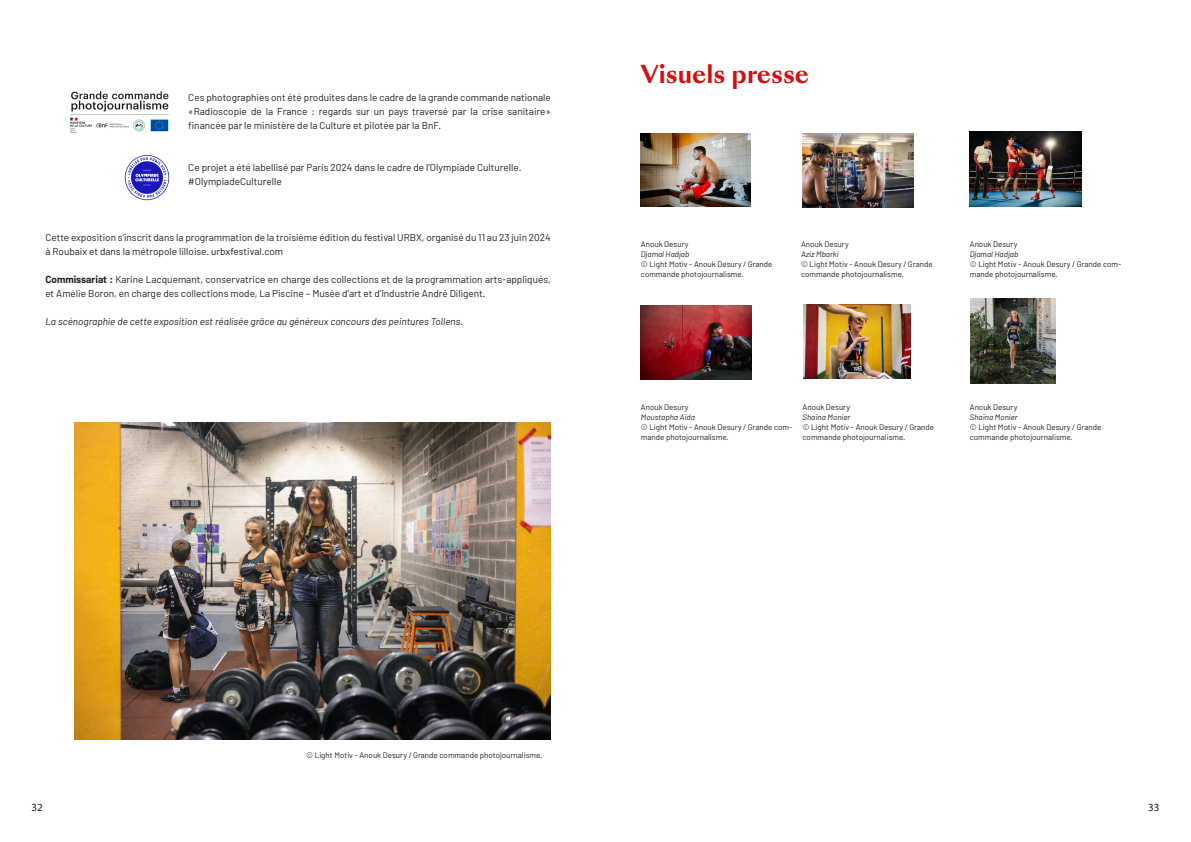
<style>
.page{position:relative;width:1191px;height:842px;background:#fff}
.page>*{position:absolute;margin:0;border:0;box-sizing:border-box;transform-origin:0 0}
.Chapitre{font:700 24px "Sang Bleu Sunrise";color:#d50d0e}
.t1{font:11px "Myriad Pro";color:#231f20}
.t2{font:10px/14px "Barlow";color:#231f20}
.t3{font:italic 10px "Barlow";color:#231f20}
.t4{font:8px/10px "Barlow";color:#231f20}
.t5{font:italic 8px "Barlow";color:#231f20}
.s1{font-weight:700}
</style>
<div class="page">
<img style="left:70px;top:91px;width:99px;height:42px">
<img style="left:124px;top:155px;width:46px;height:46px">
<img style="left:74px;top:422px;width:477px;height:318px">
<img style="left:641px;top:134px;width:109px;height:73px">
<img style="left:641px;top:306px;width:110px;height:73px">
<img style="left:803px;top:304px;width:108px;height:74px">
<img style="left:969px;top:132px;width:112px;height:75px">
<img style="left:970px;top:298px;width:85px;height:85px">
<img style="left:802px;top:133px;width:111px;height:74px">
<p class="t2" style="left:188px;top:90px;width:364px;text-align:justify">Ces photographies ont été produites dans le cadre de la grande commande nationale «Radioscopie de la France : regards sur un pays traversé par la crise sanitaire» financée par le ministère de la Culture et pilotée par la BnF.</p>
<p class="t2" style="left:188px;top:160px;width:335px">Ce projet a été labellisé par Paris 2024 dans le cadre de l’Olympiade Culturelle.</p>
<p class="t2" style="left:188px;top:174px;width:95px">#OlympiadeCulturelle</p>
<p class="t2" style="left:45px;top:230px;width:507px">Cette exposition s’inscrit dans la programmation de la troisième édition du festival URBX, organisé du 11 au 23 juin 2024 à Roubaix et dans la métropole lilloise. urbxfestival.com</p>
<p class="t2" style="left:45px;top:272px;width:507px"><span class="s1">Commissariat :</span> Karine Lacquemant, conservatrice en charge des collections et de la programmation arts-appliqués, et Amélie Boron, en charge des collections mode, La Piscine – Musée d’art et d’industrie André Diligent.</p>
<p class="t3" style="left:45px;top:315px;width:419px">La scénographie de cette exposition est réalisée grâce au généreux concours des peintures Tollens.</p>
<p class="Chapitre" style="left:641px;top:57px;width:170px">Visuels presse</p>
<p class="t4" style="left:641px;top:239px;width:49px">Anouk Desury</p>
<p class="t5" style="left:641px;top:249px;width:50px">Djamal Hadjab</p>
<p class="t4" style="left:641px;top:259px;width:133px">© Light Motiv - Anouk Desury / Grande commande photojournalisme.</p>
<p class="t4" style="left:801px;top:239px;width:49px">Anouk Desury</p>
<p class="t5" style="left:801px;top:249px;width:39px">Aziz Mbarki</p>
<p class="t4" style="left:801px;top:259px;width:133px">© Light Motiv - Anouk Desury / Grande commande photojournalisme.</p>
<p class="t4" style="left:969px;top:239px;width:49px">Anouk Desury</p>
<p class="t5" style="left:969px;top:249px;width:50px">Djamal Hadjab</p>
<p class="t4" style="left:969px;top:259px;width:153px">© Light Motiv - Anouk Desury / Grande com&shy;mande photojournalisme.</p>
<p class="t4" style="left:641px;top:401px;width:49px">Anouk Desury</p>
<p class="t5" style="left:641px;top:412px;width:56px">Moustapha Aïda</p>
<p class="t4" style="left:641px;top:421px;width:153px">© Light Motiv - Anouk Desury / Grande com&shy;mande photojournalisme.</p>
<p class="t4" style="left:802px;top:401px;width:49px">Anouk Desury</p>
<p class="t5" style="left:802px;top:412px;width:49px">Shaïna Monier</p>
<p class="t4" style="left:802px;top:421px;width:133px">© Light Motiv - Anouk Desury / Grande commande photojournalisme.</p>
<p class="t4" style="left:969px;top:401px;width:49px">Anouk Desury</p>
<p class="t5" style="left:969px;top:412px;width:49px">Shaïna Monier</p>
<p class="t4" style="left:969px;top:421px;width:133px">© Light Motiv - Anouk Desury / Grande commande photojournalisme.</p>
<p class="t4" style="left:306px;top:750px;width:238px">© Light Motiv - Anouk Desury / Grande commande photojournalisme.</p>
<p class="t1" style="left:32px;top:800px;width:13px">32</p>
<p class="t1" style="left:1148px;top:800px;width:13px">33</p>
</div>
